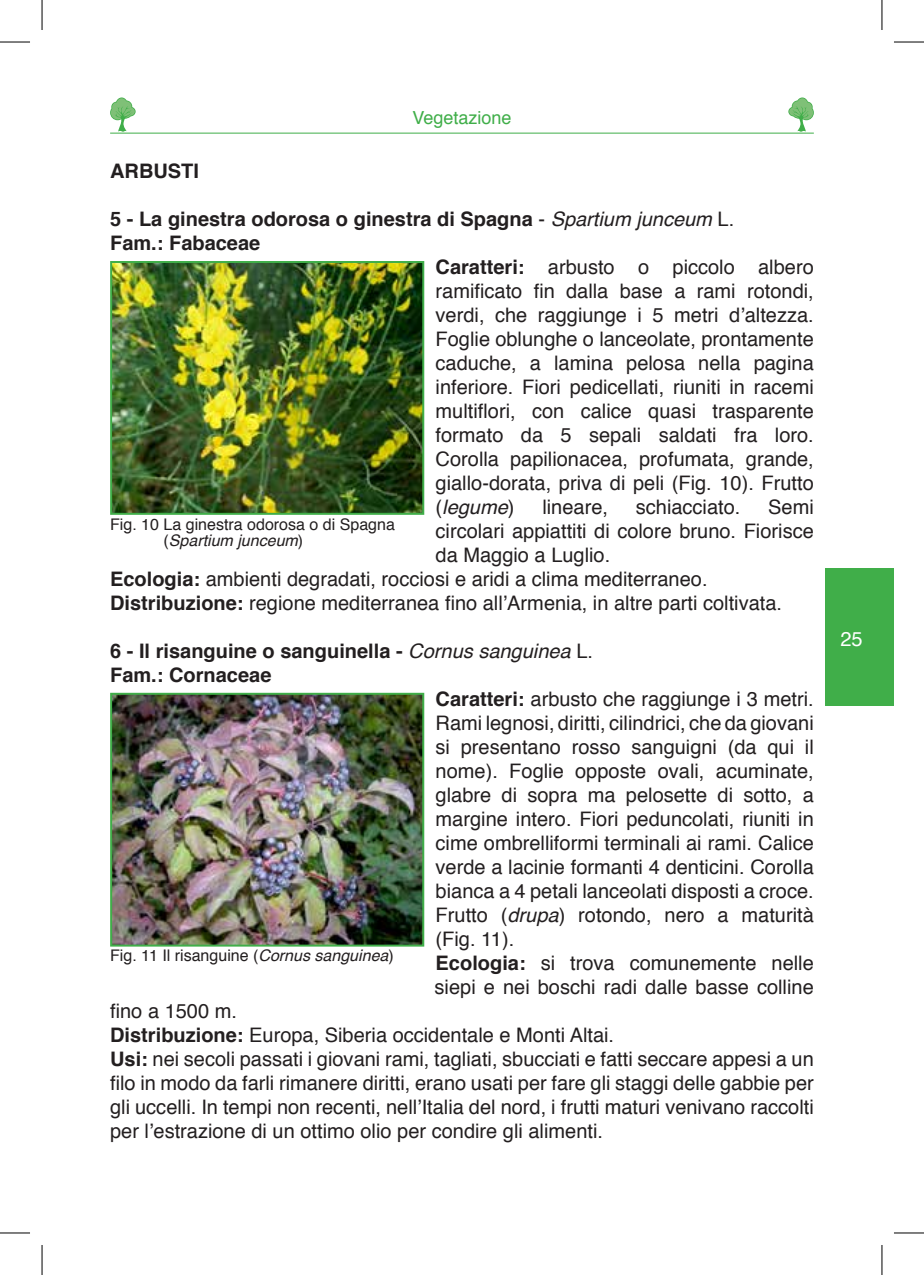
<style>
.page{position:relative;width:924px;height:1275px;background:#fff}
.page>*{position:absolute;margin:0;border:0;box-sizing:border-box;transform-origin:0 0}
.t1{font:20px "Helvetica";color:#231f20}
.t2{font:700 20px "Helvetica";color:#231f20}
.t3{font:italic 20px "Helvetica";color:#231f20}
.t4{font:20px "Helvetica";color:#fff}
.t5{font:18px "Helvetica";color:#40ae49}
.t6{font:16px/16px "Helvetica";color:#231f20}
.s1{font-weight:400}
.s2{font-weight:400;font-style:italic}
.s3{font-weight:700}
.s4{font-style:normal}
.s5{font-style:italic}
</style>
<div class="page">
<img style="left:113px;top:696px;width:308px;height:247px">
<div style="left:110px;top:693px;width:314px;height:253px;border:2px solid #40ae49"></div>
<img style="left:113px;top:264px;width:308px;height:248px">
<div style="left:110px;top:261px;width:314px;height:254px;border:2px solid #40ae49"></div>
<hr style="left:110px;top:133px;width:703px;height:1px;background:#40ae49">
<div style="left:825px;top:569px;width:67px;height:137px;background:#40ae49"></div>
<svg style="left:110px;top:97px;width:25px;height:35px"></svg>
<svg style="left:788px;top:97px;width:25px;height:35px"></svg>
<hr style="left:0;top:42px;width:30px;height:1px;background:#000">
<hr style="left:893px;top:42px;width:30px;height:1px;background:#000">
<hr style="left:0;top:1232px;width:30px;height:1px;background:#000">
<hr style="left:893px;top:1232px;width:30px;height:1px;background:#000">
<hr style="left:42px;top:0;width:1px;height:30px;background:#000">
<hr style="left:42px;top:1245px;width:1px;height:30px;background:#000">
<hr style="left:881px;top:0;width:1px;height:30px;background:#000">
<hr style="left:881px;top:1245px;width:1px;height:30px;background:#000">
<p class="t5" style="left:412px;top:103px;width:101px">Vegetazione</p>
<p class="t2" style="left:110px;top:155px;width:90px">ARBUSTI</p>
<p class="t2" style="left:110px;top:203px;width:625px">5 - La ginestra odorosa o ginestra di Spagna <span class="s1">-</span> <span class="s2">Spartium junceum</span> <span class="s1">L.</span></p>
<p class="t2" style="left:110px;top:227px;width:152px">Fam.: Fabaceae</p>
<p class="t1" style="left:435px;top:252px;width:379px"><span class="s3">Caratteri:</span> arbusto o piccolo albero</p>
<p class="t1" style="left:435px;top:276px;width:379px">ramificato fin dalla base a rami rotondi,</p>
<p class="t1" style="left:435px;top:300px;width:379px">verdi, che raggiunge i 5 metri d’altezza.</p>
<p class="t1" style="left:435px;top:324px;width:379px">Foglie oblunghe o lanceolate, prontamente</p>
<p class="t1" style="left:435px;top:348px;width:379px">caduche, a lamina pelosa nella pagina</p>
<p class="t1" style="left:435px;top:372px;width:379px">inferiore. Fiori pedicellati, riuniti in racemi</p>
<p class="t1" style="left:435px;top:396px;width:379px">multiflori, con calice quasi trasparente</p>
<p class="t1" style="left:435px;top:420px;width:379px">formato da 5 sepali saldati fra loro.</p>
<p class="t1" style="left:435px;top:444px;width:379px">Corolla papilionacea, profumata, grande,</p>
<p class="t1" style="left:435px;top:468px;width:379px">giallo-dorata, priva di peli (Fig. 10). Frutto</p>
<p class="t3" style="left:435px;top:491px;width:80px"><span class="s4">(</span>legume<span class="s4">)</span></p>
<p class="t1" style="left:542px;top:492px;width:67px">lineare,</p>
<p class="t1" style="left:635px;top:492px;width:106px">schiacciato.</p>
<p class="t1" style="left:767px;top:492px;width:47px">Semi</p>
<p class="t1" style="left:435px;top:516px;width:379px">circolari appiattiti di colore bruno. Fiorisce</p>
<p class="t1" style="left:435px;top:540px;width:176px">da Maggio a Luglio.</p>
<p class="t1" style="left:110px;top:564px;width:598px"><span class="s3">Ecologia:</span> ambienti degradati, rocciosi e aridi a clima mediterraneo.</p>
<p class="t1" style="left:110px;top:588px;width:673px"><span class="s3">Distribuzione:</span> regione mediterranea fino all’Armenia, in altre parti coltivata.</p>
<p class="t2" style="left:110px;top:635px;width:484px">6 - Il risanguine o sanguinella - <span class="s2">Cornus sanguinea</span> <span class="s1">L.</span></p>
<p class="t2" style="left:110px;top:659px;width:163px">Fam.: Cornaceae</p>
<p class="t1" style="left:435px;top:684px;width:379px"><span class="s3">Caratteri:</span> arbusto che raggiunge i 3 metri.</p>
<p class="t1" style="left:435px;top:708px;width:379px">Rami legnosi, diritti, cilindrici, che da giovani</p>
<p class="t1" style="left:435px;top:732px;width:379px">si presentano rosso sanguigni (da qui il</p>
<p class="t1" style="left:435px;top:756px;width:379px">nome). Foglie opposte ovali, acuminate,</p>
<p class="t1" style="left:435px;top:780px;width:379px">glabre di sopra ma pelosette di sotto, a</p>
<p class="t1" style="left:435px;top:804px;width:379px">margine intero. Fiori peduncolati, riuniti in</p>
<p class="t1" style="left:435px;top:828px;width:379px">cime ombrelliformi terminali ai rami. Calice</p>
<p class="t1" style="left:435px;top:852px;width:379px">verde a lacinie formanti 4 denticini. Corolla</p>
<p class="t1" style="left:435px;top:876px;width:379px">bianca a 4 petali lanceolati disposti a croce.</p>
<p class="t1" style="left:435px;top:900px;width:379px">Frutto (<span class="s5">drupa</span>) rotondo, nero a maturità</p>
<p class="t1" style="left:435px;top:924px;width:80px">(Fig. 11).</p>
<p class="t1" style="left:435px;top:948px;width:379px"><span class="s3">Ecologia:</span> si trova comunemente nelle</p>
<p class="t1" style="left:434px;top:972px;width:380px">siepi e nei boschi radi dalle basse colline</p>
<p class="t1" style="left:110px;top:996px;width:128px">fino a 1500 m.</p>
<p class="t1" style="left:110px;top:1020px;width:505px"><span class="s3">Distribuzione:</span> Europa, Siberia occidentale e Monti Altai.</p>
<p class="t1" style="left:110px;top:1044px;width:704px"><span class="s3">Usi:</span> nei secoli passati i giovani rami, tagliati, sbucciati e fatti seccare appesi a un</p>
<p class="t1" style="left:110px;top:1068px;width:704px">filo in modo da farli rimanere diritti, erano usati per fare gli staggi delle gabbie per</p>
<p class="t1" style="left:110px;top:1092px;width:704px">gli uccelli. In tempi non recenti, nell’Italia del nord, i frutti maturi venivano raccolti</p>
<p class="t1" style="left:110px;top:1116px;width:494px">per l’estrazione di un ottimo olio per condire gli alimenti.</p>
<p class="t6" style="left:163px;top:516px;width:233px;text-indent:-53px">Fig. 10 La ginestra odorosa o di Spagna (<span class="s5">Spartium junceum</span>)</p>
<p class="t6" style="left:110px;top:948px;width:285px">Fig. 11 Il risanguine (<span class="s5">Cornus sanguinea</span>)</p>
<p class="t4" style="left:840px;top:623px;width:24px">25</p>
</div>
